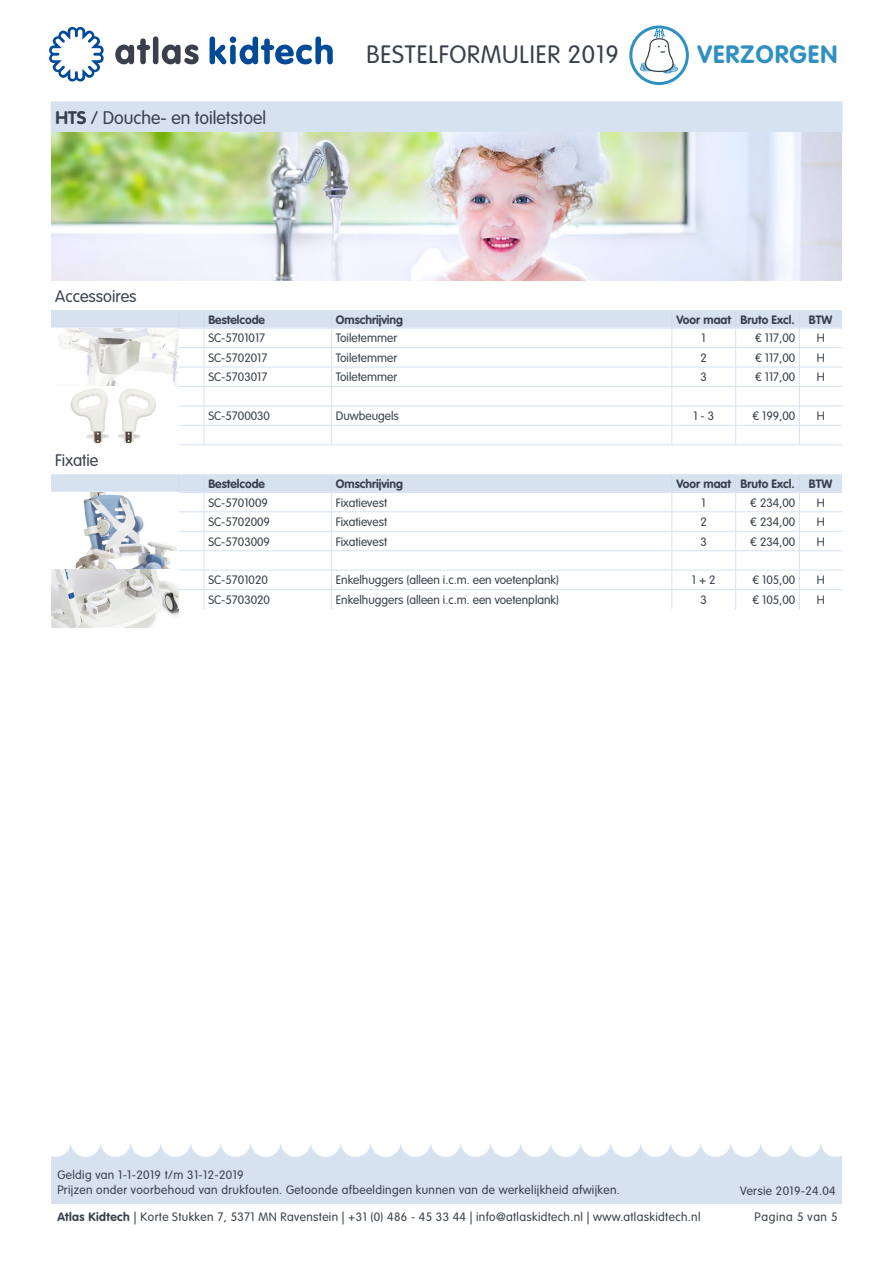
<style>
.page{position:relative;width:893px;height:1263px;background:#fff}
.page>*{position:absolute;margin:0;border:0;box-sizing:border-box;transform-origin:0 0}
.t1{font:300 24.75px "VAG Rounded LT Pro";letter-spacing:.03em;color:#39404b}
.t2{font:700 24.75px "VAG Rounded LT Pro";letter-spacing:.04em;color:#3091c1}
.t3{font:300 18px "VAG Rounded LT Pro";color:#39404b}
.t4{font:300 16.5px "VAG Rounded LT Pro";color:#39404b}
.t5{font:300 12px "VAG Rounded LT Pro";color:#39404b}
.t6{font:300 12px/15px "VAG Rounded LT Pro";letter-spacing:.03em;color:#39404b}
.t7{font:700 12px "VAG Rounded LT Pro";color:#39404b}
.t8{font:300 12px "VAG Rounded LT Pro";letter-spacing:.05em;color:#39404b}
.s1{font-weight:700}
</style>
<div class="page">
<div style="left:51px;top:1144px;width:791px;height:59px;background:#d6e2f0"></div>
<div style="left:311px;top:1127px;width:30px;height:30px;background:#fff;border-radius:50%"></div>
<div style="left:131px;top:1127px;width:30px;height:30px;background:#fff;border-radius:50%"></div>
<div style="left:491px;top:1127px;width:30px;height:30px;background:#fff;border-radius:50%"></div>
<div style="left:731px;top:1127px;width:30px;height:30px;background:#fff;border-radius:50%"></div>
<div style="left:41px;top:1127px;width:30px;height:30px;background:#fff;border-radius:50%"></div>
<div style="left:401px;top:1127px;width:30px;height:30px;background:#fff;border-radius:50%"></div>
<div style="left:221px;top:1127px;width:30px;height:30px;background:#fff;border-radius:50%"></div>
<div style="left:581px;top:1127px;width:30px;height:30px;background:#fff;border-radius:50%"></div>
<div style="left:821px;top:1127px;width:30px;height:30px;background:#fff;border-radius:50%"></div>
<div style="left:341px;top:1127px;width:30px;height:30px;background:#fff;border-radius:50%"></div>
<div style="left:161px;top:1127px;width:30px;height:30px;background:#fff;border-radius:50%"></div>
<div style="left:521px;top:1127px;width:30px;height:30px;background:#fff;border-radius:50%"></div>
<div style="left:761px;top:1127px;width:30px;height:30px;background:#fff;border-radius:50%"></div>
<div style="left:71px;top:1127px;width:30px;height:30px;background:#fff;border-radius:50%"></div>
<div style="left:431px;top:1127px;width:30px;height:30px;background:#fff;border-radius:50%"></div>
<div style="left:671px;top:1127px;width:30px;height:30px;background:#fff;border-radius:50%"></div>
<div style="left:251px;top:1127px;width:30px;height:30px;background:#fff;border-radius:50%"></div>
<div style="left:611px;top:1127px;width:30px;height:30px;background:#fff;border-radius:50%"></div>
<div style="left:371px;top:1127px;width:30px;height:30px;background:#fff;border-radius:50%"></div>
<div style="left:191px;top:1127px;width:30px;height:30px;background:#fff;border-radius:50%"></div>
<div style="left:551px;top:1127px;width:30px;height:30px;background:#fff;border-radius:50%"></div>
<div style="left:791px;top:1127px;width:30px;height:30px;background:#fff;border-radius:50%"></div>
<div style="left:101px;top:1127px;width:30px;height:30px;background:#fff;border-radius:50%"></div>
<div style="left:461px;top:1127px;width:30px;height:30px;background:#fff;border-radius:50%"></div>
<div style="left:701px;top:1127px;width:30px;height:30px;background:#fff;border-radius:50%"></div>
<div style="left:281px;top:1127px;width:30px;height:30px;background:#fff;border-radius:50%"></div>
<div style="left:641px;top:1127px;width:30px;height:30px;background:#fff;border-radius:50%"></div>
<svg style="left:115px;top:36px;width:84px;height:28px"></svg>
<svg style="left:210px;top:37px;width:123px;height:27px"></svg>
<svg style="left:49px;top:27px;width:55px;height:54px"></svg>
<div style="left:51px;top:102px;width:791px;height:30px;background:#d6e2f0"></div>
<svg style="left:842px;top:102px;width:1px;height:29px"></svg>
<svg style="left:631px;top:27px;width:56px;height:57px"></svg>
<svg style="left:638px;top:29px;width:42px;height:44px"></svg>
<div style="left:629px;top:26px;width:60px;height:59px;border:3px solid #3091c1;border-radius:50%"></div>
<img style="left:51px;top:132px;width:791px;height:149px">
<svg style="left:51px;top:474px;width:791px;height:135px"></svg>
<svg style="left:51px;top:310px;width:791px;height:136px"></svg>
<hr style="left:204px;top:310px;width:128px;height:1px;background:#d6e2f0">
<hr style="left:332px;top:310px;width:340px;height:1px;background:#d6e2f0">
<hr style="left:672px;top:310px;width:64px;height:1px;background:#d6e2f0">
<hr style="left:736px;top:310px;width:63px;height:1px;background:#d6e2f0">
<hr style="left:799px;top:310px;width:43px;height:1px;background:#d6e2f0">
<img style="left:51px;top:492px;width:128px;height:135px">
<img style="left:51px;top:328px;width:128px;height:117px">
<h2 class="t3" style="left:55px;top:107px;width:212px"><span class="s1">HTS</span> / Douche- en toiletstoel</h2>
<h3 class="t4" style="left:55px;top:286px;width:83px">Accessoires</h3>
<h1 class="t1" style="left:366px;top:40px;width:254px">BESTELFORMULIER 2019</h1>
<h1 class="t2" style="left:697px;top:38px;width:141px">VERZORGEN</h1>
<p class="t7" style="left:208px;top:312px;width:58px">Bestelcode</p>
<p class="t7" style="left:336px;top:312px;width:69px">Omschrijving</p>
<p class="t7" style="left:676px;top:312px;width:157px">Voor maat Bruto Excl. BTW</p>
<h3 class="t4" style="left:55px;top:451px;width:45px">Fixatie</h3>
<p class="t5" style="left:208px;top:331px;width:58px">SC-5701017</p>
<p class="t5" style="left:336px;top:331px;width:63px">Toiletemmer</p>
<p class="t5" style="left:702px;top:331px;width:6px">1</p>
<p class="t5" style="left:755px;top:331px;width:41px">€ 117,00</p>
<p class="t5" style="left:817px;top:331px;width:10px">H</p>
<p class="t5" style="left:208px;top:351px;width:61px">SC-5702017</p>
<p class="t5" style="left:336px;top:351px;width:63px">Toiletemmer</p>
<p class="t5" style="left:700px;top:351px;width:8px">2</p>
<p class="t5" style="left:755px;top:351px;width:41px">€ 117,00</p>
<p class="t5" style="left:817px;top:351px;width:10px">H</p>
<p class="t5" style="left:208px;top:370px;width:61px">SC-5703017</p>
<p class="t5" style="left:336px;top:370px;width:63px">Toiletemmer</p>
<p class="t5" style="left:700px;top:370px;width:8px">3</p>
<p class="t5" style="left:755px;top:370px;width:41px">€ 117,00</p>
<p class="t5" style="left:817px;top:370px;width:10px">H</p>
<p class="t5" style="left:208px;top:409px;width:63px">SC-5700030</p>
<p class="t5" style="left:336px;top:409px;width:64px">Duwbeugels</p>
<p class="t5" style="left:693px;top:409px;width:22px">1 - 3</p>
<p class="t5" style="left:753px;top:409px;width:44px">€ 199,00</p>
<p class="t5" style="left:817px;top:409px;width:10px">H</p>
<p class="t7" style="left:208px;top:476px;width:58px">Bestelcode</p>
<p class="t7" style="left:336px;top:476px;width:69px">Omschrijving</p>
<p class="t7" style="left:676px;top:476px;width:157px">Voor maat Bruto Excl. BTW</p>
<p class="t5" style="left:208px;top:495px;width:61px">SC-5701009</p>
<p class="t5" style="left:336px;top:495px;width:53px">Fixatievest</p>
<p class="t5" style="left:702px;top:495px;width:6px">1</p>
<p class="t5" style="left:751px;top:495px;width:46px">€ 234,00</p>
<p class="t5" style="left:817px;top:495px;width:10px">H</p>
<p class="t5" style="left:208px;top:515px;width:63px">SC-5702009</p>
<p class="t5" style="left:336px;top:515px;width:53px">Fixatievest</p>
<p class="t5" style="left:700px;top:515px;width:8px">2</p>
<p class="t5" style="left:751px;top:515px;width:46px">€ 234,00</p>
<p class="t5" style="left:817px;top:515px;width:10px">H</p>
<p class="t5" style="left:208px;top:534px;width:63px">SC-5703009</p>
<p class="t5" style="left:336px;top:534px;width:53px">Fixatievest</p>
<p class="t5" style="left:700px;top:534px;width:8px">3</p>
<p class="t5" style="left:751px;top:534px;width:46px">€ 234,00</p>
<p class="t5" style="left:817px;top:534px;width:10px">H</p>
<p class="t5" style="left:208px;top:573px;width:61px">SC-5701020</p>
<p class="t5" style="left:336px;top:573px;width:225px">Enkelhuggers (alleen i.c.m. een voetenplank)</p>
<p class="t5" style="left:692px;top:573px;width:25px">1 + 2</p>
<p class="t5" style="left:753px;top:573px;width:44px">€ 105,00</p>
<p class="t5" style="left:817px;top:573px;width:10px">H</p>
<p class="t5" style="left:208px;top:593px;width:63px">SC-5703020</p>
<p class="t5" style="left:336px;top:593px;width:225px">Enkelhuggers (alleen i.c.m. een voetenplank)</p>
<p class="t5" style="left:700px;top:593px;width:8px">3</p>
<p class="t5" style="left:753px;top:593px;width:44px">€ 105,00</p>
<p class="t5" style="left:817px;top:593px;width:10px">H</p>
<p class="t6" style="left:57px;top:1167px;width:564px">Geldig van 1-1-2019 t/m 31-12-2019<br>Prijzen onder voorbehoud van drukfouten. Getoonde afbeeldingen kunnen van de werkelijkheid afwijken.</p>
<p class="t6" style="left:740px;top:1183px;width:97px">Versie 2019-24.04</p>
<p class="t6" style="left:57px;top:1209px;width:645px"><span class="s1">Atlas Kidtech</span> | Korte Stukken 7, 5371 MN Ravenstein | +31 (0) 486 - 45 33 44 | info@atlaskidtech.nl | www.atlaskidtech.nl</p>
<p class="t8" style="left:755px;top:1209px;width:85px">Pagina 5 van 5</p>
</div>
